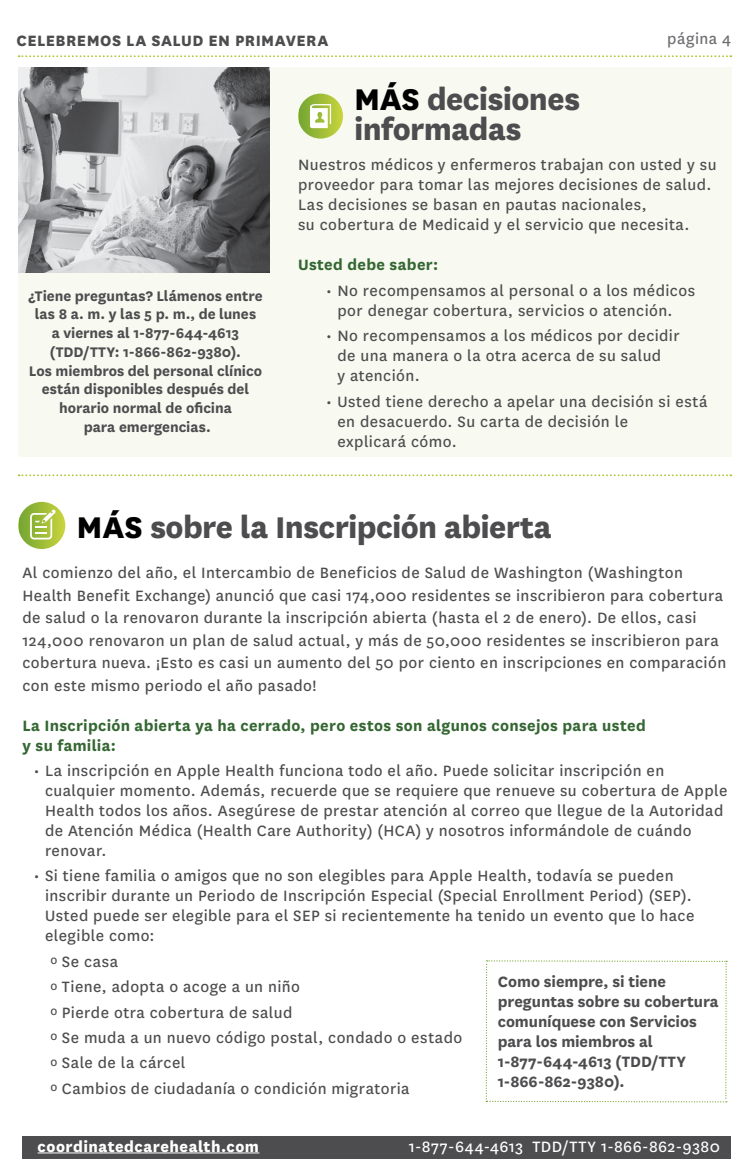
<style>
.page{position:relative;width:750px;height:1170px;background:#fff}
.page>*{position:absolute;margin:0;border:0;box-sizing:border-box;transform-origin:0 0}
.head{font:800 35px/30px "National";letter-spacing:-.015em;color:#4d4d4f}
.bullets{font:17.5px/20px "National";letter-spacing:.025em;color:#4d4d4f}
.call_to_action{font:17.5px/22.5px "National";letter-spacing:.025em;color:#4d4d4f}
.text_head{font:700 17.5px/20px "National";letter-spacing:-.005em;color:#4d4d4f}
.call_to_action-2{font:700 17.5px/20px "National";letter-spacing:.02em;color:#346732}
.t1{font:17.5px "National";letter-spacing:.025em;color:#fff}
.t2{font:800 17.5px "National";letter-spacing:.025em;color:#4d4d4f}
.t3{font:800 17.5px "National";letter-spacing:.025em;color:#fff}
.t4{font:17.5px "National";letter-spacing:.025em;color:#6d6e71}
.text_head-2{font:700 16.25px/18.8px "National";color:#4d4d4f;text-align:center}
.s1{color:#000}
.s2{font-size:13.75px}
</style>
<div class="page">
<div style="left:18px;top:68px;width:713px;height:389px;background:#f8faf1"></div>
<div style="left:18px;top:502px;width:47px;height:47px;background:linear-gradient(to right,#73a534,#c8d33c);border-radius:24px"></div>
<svg style="left:30px;top:508px;width:27px;height:31px"></svg>
<svg style="left:486px;top:960px;width:241px;height:143px"></svg>
<svg style="left:19px;top:55px;width:712px;height:2px"></svg>
<svg style="left:19px;top:474px;width:712px;height:2px"></svg>
<div style="left:22px;top:1136px;width:709px;height:23px;background:#4d4d4f"></div>
<hr style="left:38px;top:1152px;width:221px;height:1px;background:#fff">
<img style="left:18px;top:68px;width:252px;height:205px">
<svg style="left:298px;top:94px;width:45px;height:45px"></svg>
<svg style="left:310px;top:104px;width:21px;height:24px"></svg>
<p class="t2" style="left:17px;top:28px;width:313px">CELEBREMOS LA SALUD EN PRIMAVERA</p>
<p class="t4" style="left:667px;top:27px;width:65px">página 4</p>
<p class="text_head-2" style="left:28px;top:285px;width:236px">¿Tiene preguntas? Llámenos entre las 8 a. m. y las 5 p. m., de lunes<br>a viernes al 1-877-644-4613 (TDD/TTY: 1-866-862-9380).</p>
<p class="text_head-2" style="left:29px;top:360px;width:235px">Los miembros del personal clínico están disponibles después del horario normal de oficina<br>para emergencias.</p>
<h1 class="head" style="left:354px;top:82px;width:227px"><span class="s1">MÁS</span> decisiones informadas</h1>
<h2 class="call_to_action" style="left:298px;top:154px;width:420px;line-height:20px">Nuestros médicos y enfermeros trabajan con usted y su proveedor para tomar las mejores decisiones de salud.<br>Las decisiones se basan en pautas nacionales,<br>su cobertura de Medicaid y el servicio que necesita.</h2>
<h2 class="call_to_action-2" style="left:298px;top:254px;width:142px">Usted debe saber:</h2>
<p class="bullets" style="left:337px;top:279px;width:359px;text-indent:-11px">• No recompensamos al personal o a los médicos por denegar cobertura, servicios o atención.</p>
<p class="bullets" style="left:337px;top:325px;width:344px;text-indent:-11px">• No recompensamos a los médicos por decidir de una manera o la otra acerca de su salud<br>y atención.</p>
<p class="bullets" style="left:337px;top:390px;width:372px;text-indent:-11px">• Usted tiene derecho a apelar una decisión si está en desacuerdo. Su carta de decisión le<br>explicará cómo.</p>
<h1 class="head" style="left:77px;top:510px;width:477px"><span class="s1">MÁS</span> sobre la Inscripción abierta</h1>
<h2 class="call_to_action" style="left:22px;top:561px;width:705px">Al comienzo del año, el Intercambio de Beneficios de Salud de Washington (Washington Health Benefit Exchange) anunció que casi 174,000 residentes se inscribieron para cobertura de salud o la renovaron durante la inscripción abierta (hasta el 2 de enero). De ellos, casi 124,000 renovaron un plan de salud actual, y más de 50,000 residentes se inscribieron para cobertura nueva. ¡Esto es casi un aumento del 50 por ciento en inscripciones en comparación con este mismo periodo el año pasado!</h2>
<h2 class="call_to_action-2" style="left:22px;top:714px;width:625px">La Inscripción abierta ya ha cerrado, pero estos son algunos consejos para usted y su familia:</h2>
<p class="bullets" style="left:45px;top:760px;width:684px;text-indent:-11px">• La inscripción en Apple Health funciona todo el año. Puede solicitar inscripción en cualquier momento. Además, recuerde que se requiere que renueve su cobertura de Apple Health todos los años. Asegúrese de prestar atención al correo que llegue de la Autoridad de Atención Médica (Health Care Authority) (HCA) y nosotros informándole de cuándo renovar.</p>
<p class="bullets" style="left:45px;top:865px;width:651px;text-indent:-11px">• Si tiene familia o amigos que no son elegibles para Apple Health, todavía se pueden inscribir durante un Periodo de Inscripción Especial (Special Enrollment Period) (SEP).<br>Usted puede ser elegible para el SEP si recientemente ha tenido un evento que lo hace elegible como:</p>
<p class="bullets" style="left:51px;top:951px;width:69px"><span class="s2">o</span> Se casa</p>
<p class="bullets" style="left:51px;top:976px;width:251px"><span class="s2">o</span> Tiene, adopta o acoge a un niño</p>
<p class="bullets" style="left:51px;top:1001px;width:243px"><span class="s2">o</span> Pierde otra cobertura de salud</p>
<p class="bullets" style="left:51px;top:1027px;width:413px"><span class="s2">o</span> Se muda a un nuevo código postal, condado o estado</p>
<p class="bullets" style="left:51px;top:1052px;width:136px"><span class="s2">o</span> Sale de la cárcel</p>
<p class="bullets" style="left:51px;top:1078px;width:361px"><span class="s2">o</span> Cambios de ciudadanía o condición migratoria</p>
<p class="text_head" style="left:498px;top:971px;width:222px">Como siempre, si tiene preguntas sobre su cobertura comuníquese con Servicios para los miembros al<br>1-877-644-4613 (TDD/TTY<br>1-866-862-9380).</p>
<p class="t3" style="left:38px;top:1134px;width:223px">coordinatedcarehealth.com</p>
<p class="t1" style="left:409px;top:1135px;width:313px">1-877-644-4613 TDD/TTY 1-866-862-9380</p>
</div>
